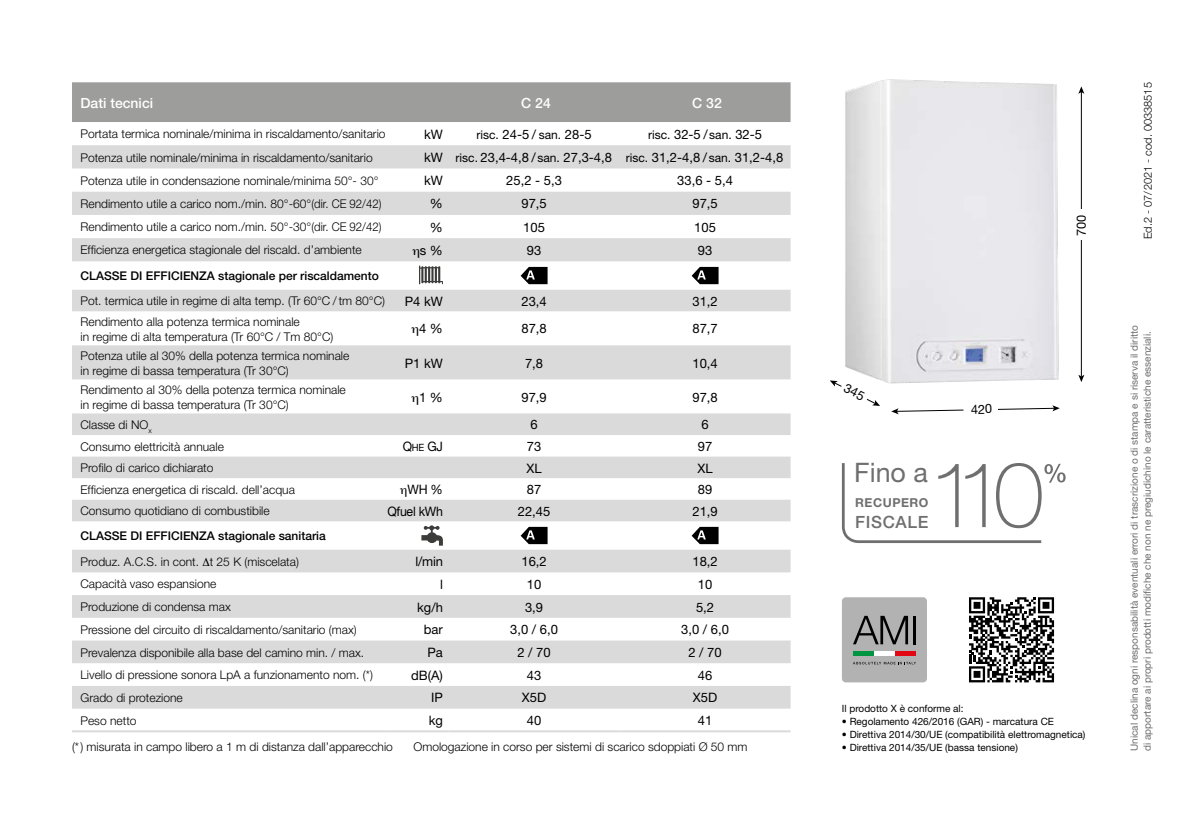
<style>
.page{position:relative;width:1191px;height:823px;background:#fff}
.page>*{position:absolute;margin:0;border:0;box-sizing:border-box;transform-origin:0 0}
.t1{font:100 91.2px "Helvetica Neue";color:#706f6f}
.t2{font:26.8px "Helvetica Neue";color:#706f6f}
.t3{font:500 16.8px "Helvetica Neue";letter-spacing:.04em;color:#706f6f}
.t4{font:500 14px "Helvetica Neue";color:#fff}
.t5{font:13px "Helvetica Neue";color:#000}
.t6{font:13px "Helvetica Neue";color:#000;scale:.95 1}
.t7{font:13px "Helvetica Neue";letter-spacing:-.02em;color:#000;scale:.95 1}
.t8{font:12.8px "Helvetica Neue";color:#000}
.t9{font:700 12.2px "Helvetica Neue";letter-spacing:.045em;color:#706f6f}
.t10{font:300 12px/15px "Helvetica Neue";color:#000}
.t11{font:500 12px "Helvetica Neue";color:#000}
.t12{font:12px "Helvetica Neue";color:#000}
.t13{font:300 11px "Helvetica Neue";color:#000}
.t14{font:10px/13px "Helvetica Neue";color:#706f6f}
.t15{font:10px "Helvetica Neue";color:#000}
.s1{font-size:13px}
.s2{font-size:12px}
.s3{font-size:10px}
</style>
<div class="page">
<svg style="left:891px;top:408px;width:73px;height:6px"></svg>
<svg style="left:998px;top:405px;width:61px;height:6px"></svg>
<div style="left:842px;top:597px;width:85px;height:85px;background:#b3b2b2;border-radius:4px"></div>
<svg style="left:853px;top:615px;width:55px;height:29px"></svg>
<hr style="left:913px;top:615px;width:3px;height:29px;background:#000">
<svg style="left:853px;top:651px;width:21px;height:3px"></svg>
<svg style="left:895px;top:651px;width:21px;height:3px"></svg>
<svg style="left:874px;top:651px;width:21px;height:3px"></svg>
<svg style="left:853px;top:661px;width:63px;height:3px"></svg>
<svg style="left:969px;top:597px;width:85px;height:85px"></svg>
<div style="left:72px;top:82px;width:718px;height:40px;background:#9d9d9c"></div>
<svg style="left:72px;top:145px;width:718px;height:563px"></svg>
<hr style="left:72px;top:729px;width:315px;height:2px;background:#dadada">
<hr style="left:387px;top:729px;width:61px;height:2px;background:#dadada">
<hr style="left:448px;top:729px;width:171px;height:2px;background:#dadada">
<hr style="left:619px;top:729px;width:171px;height:2px;background:#dadada">
<svg style="left:419px;top:265px;width:24px;height:19px"></svg>
<svg style="left:520px;top:267px;width:27px;height:17px"></svg>
<svg style="left:691px;top:267px;width:27px;height:17px"></svg>
<svg style="left:421px;top:525px;width:22px;height:20px"></svg>
<svg style="left:520px;top:526px;width:27px;height:18px"></svg>
<svg style="left:691px;top:526px;width:27px;height:18px"></svg>
<img style="left:845px;top:79px;width:240px;height:305px">
<svg style="left:841px;top:463px;width:224px;height:80px"></svg>
<svg style="left:412px;top:249px;width:7px;height:8px"></svg>
<svg style="left:412px;top:327px;width:6px;height:9px"></svg>
<svg style="left:412px;top:395px;width:6px;height:9px"></svg>
<svg style="left:400px;top:487px;width:7px;height:9px"></svg>
<svg style="left:203px;top:557px;width:6px;height:8px"></svg>
<svg style="left:830px;top:380px;width:50px;height:25px"></svg>
<p class="t4" style="left:81px;top:94px;width:74px">Dati tecnici</p>
<p class="t4" style="left:521px;top:94px;width:31px">C 24</p>
<p class="t4" style="left:692px;top:94px;width:31px">C 32</p>
<p class="t10" style="left:81px;top:126px;width:306px">Portata termica nominale/minima in riscaldamento/sanitario</p>
<p class="t5" style="left:424px;top:126px;width:20px">kW</p>
<p class="t12" style="left:476px;top:127px;width:117px">risc. <span class="s1">24-5 /</span> san. <span class="s1">28-5</span></p>
<p class="t12" style="left:648px;top:127px;width:116px">risc. <span class="s1">32-5 /</span> san. <span class="s1">32-5</span></p>
<p class="t10" style="left:81px;top:149px;width:294px">Potenza utile nominale/minima in riscaldamento/sanitario</p>
<p class="t5" style="left:424px;top:149px;width:360px">kW <span class="s2">risc.</span> 23,4-4,8 / <span class="s2">san.</span> 27,3-4,8 <span class="s2">risc.</span> 31,2-4,8 / <span class="s2">san.</span> 31,2-4,8</p>
<p class="t10" style="left:81px;top:173px;width:299px">Potenza utile in condensazione nominale/minima 50°- 30°</p>
<p class="t5" style="left:424px;top:173px;width:20px">kW</p>
<p class="t5" style="left:506px;top:173px;width:57px">25,2 - 5,3</p>
<p class="t5" style="left:677px;top:173px;width:57px">33,6 - 5,4</p>
<p class="t10" style="left:81px;top:196px;width:302px">Rendimento utile a carico nom./min. 80°-60°(dir. CE 92/42)</p>
<p class="t5" style="left:430px;top:196px;width:14px">%</p>
<p class="t5" style="left:521px;top:196px;width:27px">97,5</p>
<p class="t5" style="left:692px;top:196px;width:27px">97,5</p>
<p class="t10" style="left:81px;top:219px;width:302px">Rendimento utile a carico nom./min. 50°-30°(dir. CE 92/42)</p>
<p class="t5" style="left:430px;top:219px;width:14px">%</p>
<p class="t5" style="left:523px;top:219px;width:23px">105</p>
<p class="t5" style="left:694px;top:219px;width:23px">105</p>
<p class="t10" style="left:81px;top:242px;width:283px">Efficienza energetica stagionale del riscald. d’ambiente</p>
<p class="t5" style="left:420px;top:242px;width:25px">s %</p>
<p class="t5" style="left:527px;top:242px;width:16px">93</p>
<p class="t5" style="left:698px;top:242px;width:16px">93</p>
<p class="t11" style="left:81px;top:268px;width:300px">CLASSE DI EFFICIENZA stagionale per riscaldamento</p>
<p class="t10" style="left:81px;top:293px;width:306px">Pot. termica utile in regime di alta temp. (Tr 60°C / tm 80°C)</p>
<p class="t5" style="left:405px;top:293px;width:40px">P4 kW</p>
<p class="t5" style="left:521px;top:293px;width:27px">23,4</p>
<p class="t5" style="left:692px;top:293px;width:27px">31,2</p>
<p class="t10" style="left:81px;top:313px;width:254px">Rendimento alla potenza termica nominale<br>in regime di alta temperatura (Tr 60°C / Tm 80°C)</p>
<p class="t5" style="left:419px;top:321px;width:25px">4 %</p>
<p class="t5" style="left:521px;top:321px;width:27px">87,8</p>
<p class="t5" style="left:692px;top:321px;width:27px">87,7</p>
<p class="t10" style="left:81px;top:347px;width:270px">Potenza utile al 30% della potenza termica nominale in regime di bassa temperatura (Tr 30°C)</p>
<p class="t5" style="left:405px;top:355px;width:40px">P1 kW</p>
<p class="t5" style="left:525px;top:355px;width:20px">7,8</p>
<p class="t5" style="left:692px;top:355px;width:27px">10,4</p>
<p class="t10" style="left:81px;top:381px;width:267px">Rendimento al 30% della potenza termica nominale in regime di bassa temperatura (Tr 30°C)</p>
<p class="t5" style="left:419px;top:389px;width:25px">1 %</p>
<p class="t5" style="left:521px;top:389px;width:27px">97,9</p>
<p class="t5" style="left:692px;top:389px;width:27px">97,8</p>
<p class="t10" style="left:81px;top:416px;width:73px">Classe di NO<sub>x</sub></p>
<p class="t5" style="left:530px;top:417px;width:9px">6</p>
<p class="t5" style="left:701px;top:417px;width:9px">6</p>
<p class="t10" style="left:81px;top:438px;width:145px">Consumo elettricità annuale</p>
<p class="t6" style="left:403px;top:438px;width:44px">Q<span class="s3">HE</span> GJ</p>
<p class="t5" style="left:527px;top:438px;width:16px">73</p>
<p class="t5" style="left:698px;top:438px;width:16px">97</p>
<p class="t10" style="left:81px;top:460px;width:134px">Profilo di carico dichiarato</p>
<p class="t5" style="left:526px;top:460px;width:17px">XL</p>
<p class="t5" style="left:697px;top:460px;width:17px">XL</p>
<p class="t10" style="left:81px;top:481px;width:216px">Efficienza energetica di riscald. dell’acqua</p>
<p class="t6" style="left:407px;top:481px;width:39px">WH %</p>
<p class="t5" style="left:527px;top:481px;width:16px">87</p>
<p class="t5" style="left:698px;top:481px;width:16px">89</p>
<p class="t10" style="left:81px;top:503px;width:191px">Consumo quotidiano di combustibile</p>
<p class="t7" style="left:387px;top:503px;width:60px">Qfuel kWh</p>
<p class="t5" style="left:518px;top:503px;width:34px">22,45</p>
<p class="t5" style="left:692px;top:503px;width:27px">21,9</p>
<p class="t11" style="left:81px;top:528px;width:247px">CLASSE DI EFFICIENZA stagionale sanitaria</p>
<p class="t10" style="left:81px;top:553px;width:220px">Produz. A.C.S. in cont. t 25 K (miscelata)</p>
<p class="t5" style="left:415px;top:553px;width:29px">l/min</p>
<p class="t5" style="left:521px;top:553px;width:27px">16,2</p>
<p class="t5" style="left:692px;top:553px;width:27px">18,2</p>
<p class="t10" style="left:81px;top:576px;width:137px">Capacità vaso espansione</p>
<p class="t5" style="left:440px;top:576px;width:4px">l</p>
<p class="t5" style="left:527px;top:576px;width:16px">10</p>
<p class="t5" style="left:698px;top:576px;width:16px">10</p>
<p class="t10" style="left:81px;top:598px;width:152px">Produzione di condensa max</p>
<p class="t5" style="left:417px;top:599px;width:27px">kg/h</p>
<p class="t5" style="left:525px;top:599px;width:20px">3,9</p>
<p class="t5" style="left:696px;top:599px;width:20px">5,2</p>
<p class="t10" style="left:81px;top:621px;width:278px">Pressione del circuito di riscaldamento/sanitario (max)</p>
<p class="t5" style="left:424px;top:621px;width:21px">bar</p>
<p class="t5" style="left:510px;top:621px;width:49px">3,0 / 6,0</p>
<p class="t5" style="left:681px;top:621px;width:49px">3,0 / 6,0</p>
<p class="t10" style="left:81px;top:644px;width:285px">Prevalenza disponibile alla base del camino min. / max.</p>
<p class="t5" style="left:427px;top:644px;width:17px">Pa</p>
<p class="t5" style="left:517px;top:644px;width:35px">2 / 70</p>
<p class="t5" style="left:688px;top:644px;width:35px">2 / 70</p>
<p class="t10" style="left:81px;top:666px;width:294px">Livello di pressione sonora LpA a funzionamento nom. (*)</p>
<p class="t5" style="left:411px;top:667px;width:33px">dB(A)</p>
<p class="t5" style="left:527px;top:667px;width:16px">43</p>
<p class="t5" style="left:698px;top:667px;width:16px">46</p>
<p class="t10" style="left:81px;top:689px;width:104px">Grado di protezione</p>
<p class="t5" style="left:431px;top:689px;width:13px">IP</p>
<p class="t5" style="left:522px;top:689px;width:26px">X5D</p>
<p class="t5" style="left:693px;top:689px;width:26px">X5D</p>
<p class="t10" style="left:81px;top:712px;width:58px">Peso netto</p>
<p class="t5" style="left:429px;top:712px;width:16px">kg</p>
<p class="t5" style="left:527px;top:712px;width:16px">40</p>
<p class="t5" style="left:698px;top:712px;width:16px">41</p>
<p class="t10" style="left:72px;top:738px;width:322px">(*) misurata in campo libero a 1 m di distanza dall’apparecchio</p>
<p class="t10" style="left:413px;top:738px;width:336px">Omologazione in corso per sistemi di scarico sdoppiati Ø 50 mm</p>
<p class="t8" style="left:1073px;top:236px;width:23px;rotate:-90deg">700</p>
<h2 class="t2" style="left:854px;top:456px;width:75px">Fino a</h2>
<p class="t9" style="left:855px;top:494px;width:75px">RECUPERO</p>
<h3 class="t3" style="left:855px;top:512px;width:75px">FISCALE</h3>
<h1 class="t1" style="left:928px;top:443px;width:117px">110</h1>
<p class="t15" style="left:842px;top:702px;width:123px">Il prodotto X è conforme al:</p>
<p class="t15" style="left:842px;top:715px;width:214px">• Regolamento 426/2016 (GAR) - marcatura CE</p>
<p class="t15" style="left:842px;top:728px;width:245px">• Direttiva 2014/30/UE (compatibilità elettromagnetica)</p>
<p class="t15" style="left:842px;top:741px;width:177px">• Direttiva 2014/35/UE (bassa tensione)</p>
<p class="t13" style="left:1141px;top:239px;width:158px;rotate:-90deg">Ed.2 - 07/2021 - cod. 00338515</p>
<p class="t14" style="left:1127px;top:750px;width:427px;rotate:-90deg">Unical declina ogni responsabilità eventuali errori di trascrizione o di stampa e si riserva il diritto di apportare ai propri prodotti modifiche che non ne pregiudichino le caratteristiche essenziali.</p>
</div>
